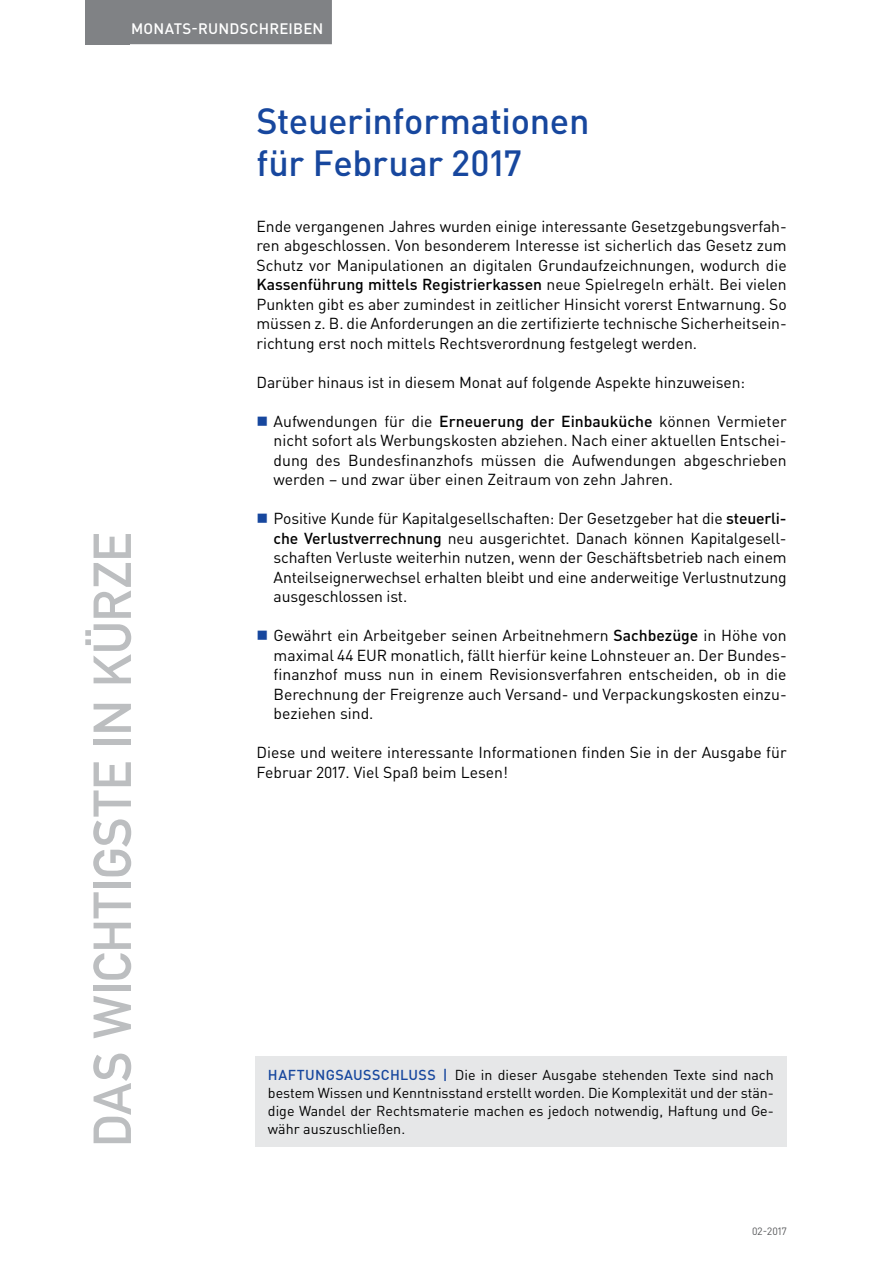
<style>
.page{position:relative;width:893px;height:1263px;background:#fff}
.page>*{position:absolute;margin:0;border:0;box-sizing:border-box;transform-origin:0 0}
.t1{font:52.5px "DIN Mittelschrift Std";color:#bcbec0}
.t2{font:500 36px/42px "DIN Pro";letter-spacing:-.01em;color:#17479e}
.t3{font:15.75px/19.5px "DIN Pro";letter-spacing:-.005em;color:#000;text-align:justify}
.t4{font:500 15px "DIN Pro";letter-spacing:.015em;color:#fff}
.t5{font:14.25px/18px "DIN Pro";color:#000;text-align:justify}
.t6{font:10.5px "DIN Pro";color:#58595b}
.s1{font-weight:500}
.s2{font-weight:500;color:#17479e}
</style>
<div class="page">
<div style="left:85px;top:0;width:45px;height:44px;background:#808285"></div>
<div style="left:122px;top:0;width:210px;height:44px;background:#808285"></div>
<div style="left:255px;top:1057px;width:532px;height:90px;background:#e6e7e8"></div>
<p class="t4" style="left:131px;top:18px;width:194px">MONATS-RUNDSCHREIBEN</p>
<h1 class="t1" style="left:82px;top:1147px;width:616px;rotate:-90deg">DAS WICHTIGSTE IN KÜRZE</h1>
<h2 class="t2" style="left:257px;top:99px;width:334px">Steuerinformationen für Februar 2017</h2>
<p class="t3" style="left:257px;top:216px;width:532px">Ende vergangenen Jahres wurden einige interessante Gesetzgebungsverfah&shy;ren abgeschlossen. Von besonderem Interesse ist sicherlich das Gesetz zum Schutz vor Manipulationen an digitalen Grundaufzeichnungen, wodurch die <span class="s1">Kassenführung mittels Registrierkassen</span> neue Spielregeln erhält. Bei vielen Punkten gibt es aber zumindest in zeitlicher Hinsicht vorerst Entwarnung. So müssen z. B. die Anforderungen an die zertifizierte technische Sicherheitsein&shy;richtung erst noch mittels Rechtsverordnung festgelegt werden.</p>
<p class="t3" style="left:257px;top:372px;width:490px">Darüber hinaus ist in diesem Monat auf folgende Aspekte hinzuweisen:</p>
<p class="t3" style="left:274px;top:411px;width:515px">Aufwendungen für die <span class="s1">Erneuerung der Einbauküche</span> können Vermieter nicht sofort als Werbungskosten abziehen. Nach einer aktuellen Entschei&shy;dung des Bundesfinanzhofs müssen die Aufwendungen abgeschrieben werden – und zwar über einen Zeitraum von zehn Jahren.</p>
<p class="t3" style="left:274px;top:508px;width:515px">Positive Kunde für Kapitalgesellschaften: Der Gesetzgeber hat die <span class="s1">steuerli&shy;che Verlustverrechnung</span> neu ausgerichtet. Danach können Kapitalgesell&shy;schaften Verluste weiterhin nutzen, wenn der Geschäftsbetrieb nach einem Anteilseignerwechsel erhalten bleibt und eine anderweitige Verlustnutzung ausgeschlossen ist.</p>
<p class="t3" style="left:274px;top:625px;width:515px">Gewährt ein Arbeitgeber seinen Arbeitnehmern <span class="s1">Sachbezüge</span> in Höhe von maximal 44 EUR monatlich, fällt hierfür keine Lohnsteuer an. Der Bundes&shy;finanzhof muss nun in einem Revisionsverfahren entscheiden, ob in die Berechnung der Freigrenze auch Versand- und Verpackungskosten einzu&shy;beziehen sind.</p>
<p class="t3" style="left:257px;top:742px;width:532px">Diese und weitere interessante Informationen finden Sie in der Ausgabe für<br>Februar 2017. Viel Spaß beim Lesen!</p>
<p class="t5" style="left:268px;top:1065px;width:508px"><span class="s2">HAFTUNGSAUSSCHLUSS |</span> Die in dieser Ausgabe stehenden Texte sind nach bestem Wissen und Kenntnisstand erstellt worden. Die Komplexität und der stän&shy;dige Wandel der Rechtsmaterie machen es jedoch notwendig, Haftung und Ge&shy;währ auszuschließen.</p>
<p class="t6" style="left:752px;top:1224px;width:36px">02-2017</p>
</div>
